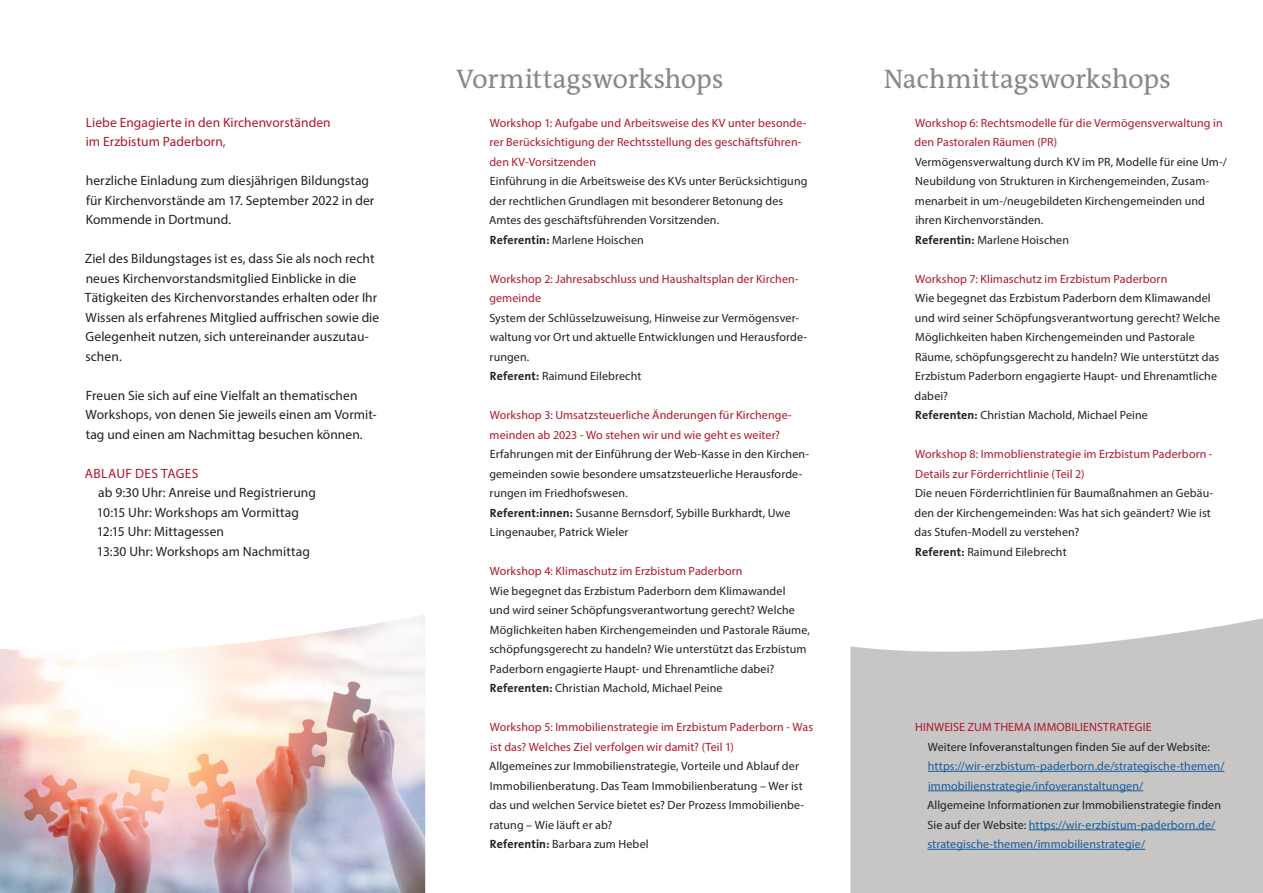
<style>
.page{position:relative;width:1263px;height:893px;background:#fff}
.page>*{position:absolute;margin:0;border:0;box-sizing:border-box;transform-origin:0 0}
.Headline_18{font:27px "The Antiqua B W5 Plain";letter-spacing:-.01em;color:#86898a}
.Fließtext_9{font:13.5px/19.5px "Myriad Pro";letter-spacing:.005em;color:#231f20}
.Fließtext_9-2{font:13.5px/19.5px "Myriad Pro";letter-spacing:.005em;color:#ae172b}
.Fließtext_Head_9{font:13.5px "Myriad Pro";letter-spacing:.025em;color:#ae172b}
.Fließtext_9-3{font:12px/19.5px "Myriad Pro";letter-spacing:.01em;color:#231f20}
.Fließtext_9-4{font:12px/19.5px "Myriad Pro";letter-spacing:.01em;color:#ae172b}
.t1{font:12px/19.5px "Myriad Pro";letter-spacing:.01em;color:#175d9e}
.s1{font-family:"The Sans B W7";font-weight:700}
.s2{color:#231f20}
</style>
<div class="page">
<svg style="left:850px;top:618px;width:413px;height:275px;background:#cbcbca"></svg>
<img style="left:0;top:615px;width:425px;height:278px">
<hr style="left:928px;top:771px;width:296px;height:1px;background:#175d9e">
<hr style="left:928px;top:790px;width:215px;height:1px;background:#175d9e">
<hr style="left:1029px;top:829px;width:186px;height:1px;background:#175d9e">
<hr style="left:927px;top:849px;width:218px;height:1px;background:#175d9e">
<p class="Fließtext_9-2" style="left:86px;top:112px;width:246px">Liebe Engagierte in den Kirchenvorständen im Erzbistum Paderborn,</p>
<p class="Fließtext_9" style="left:86px;top:171px;width:290px">herzliche Einladung zum diesjährigen Bildungstag für Kirchenvorstände am 17. September 2022 in der<br>Kommende in Dortmund.</p>
<p class="Fließtext_9" style="left:85px;top:249px;width:296px">Ziel des Bildungstages ist es, dass Sie als noch recht neues Kirchenvorstandsmitglied Einblicke in die Tätigkeiten des Kirchenvorstandes erhalten oder Ihr Wissen als erfahrenes Mitglied auffrischen sowie die Gelegenheit nutzen, sich untereinander auszutau&shy;schen.</p>
<p class="Fließtext_9" style="left:86px;top:385px;width:293px">Freuen Sie sich auf eine Vielfalt an thematischen<br>Workshops, von denen Sie jeweils einen am Vormit&shy;tag und einen am Nachmittag besuchen können.</p>
<p class="Fließtext_Head_9" style="left:85px;top:465px;width:115px">ABLAUF DES TAGES</p>
<p class="Fließtext_9" style="left:98px;top:483px;width:219px">ab 9:30 Uhr: Anreise und Registrierung</p>
<p class="Fließtext_9" style="left:97px;top:502px;width:203px">10:15 Uhr: Workshops am Vormittag</p>
<p class="Fließtext_9" style="left:97px;top:522px;width:129px">12:15 Uhr: Mittagessen</p>
<p class="Fließtext_9" style="left:97px;top:541px;width:215px">13:30 Uhr: Workshops am Nachmittag</p>
<p class="Headline_18" style="left:456px;top:62px;width:269px">Vormittagsworkshops</p>
<p class="Fließtext_9-4" style="left:489px;top:113px;width:319px">Workshop 1: Aufgabe und Arbeitsweise des KV unter besonde&shy;rer Berücksichtigung der Rechtsstellung des geschäftsführen&shy;den KV-Vorsitzenden</p>
<p class="Fließtext_9-3" style="left:489px;top:171px;width:320px">Einführung in die Arbeitsweise des KVs unter Berücksichtigung der rechtlichen Grundlagen mit besonderer Betonung des<br>Amtes des geschäftsführenden Vorsitzenden.</p>
<p class="Fließtext_9-3" style="left:490px;top:230px;width:155px"><span class="s1">Referentin:</span> Marlene Hoischen</p>
<p class="Fließtext_9-4" style="left:489px;top:269px;width:311px">Workshop 2: Jahresabschluss und Haushaltsplan der Kirchen&shy;gemeinde</p>
<p class="Fließtext_9-3" style="left:489px;top:308px;width:319px">System der Schlüsselzuweisung, Hinweise zur Vermögensver&shy;waltung vor Ort und aktuelle Entwicklungen und Herausforde&shy;rungen.</p>
<p class="Fließtext_9-3" style="left:490px;top:366px;width:153px"><span class="s1">Referent:</span> Raimund Eilebrecht</p>
<p class="Fließtext_9-4" style="left:490px;top:405px;width:304px">Workshop 3: Umsatzsteuerliche Änderungen für Kirchenge&shy;meinden ab 2023 - Wo stehen wir und wie geht es weiter?</p>
<p class="Fließtext_9-3" style="left:489px;top:444px;width:321px">Erfahrungen mit der Einführung der Web-Kasse in den Kirchen&shy;gemeinden sowie besondere umsatzsteuerliche Herausforde&shy;rungen im Friedhofswesen.</p>
<p class="Fließtext_9-3" style="left:490px;top:503px;width:302px"><span class="s1">Referent:innen:</span> Susanne Bernsdorf, Sybille Burkhardt, Uwe<br>Lingenauber, Patrick Wieler</p>
<p class="Fließtext_9-4" style="left:490px;top:561px;width:254px">Workshop 4: Klimaschutz im Erzbistum Paderborn</p>
<p class="Fließtext_9-3" style="left:489px;top:581px;width:322px">Wie begegnet das Erzbistum Paderborn dem Klimawandel<br>und wird seiner Schöpfungsverantwortung gerecht? Welche Möglichkeiten haben Kirchengemeinden und Pastorale Räume, schöpfungsgerecht zu handeln? Wie unterstützt das Erzbistum Paderborn engagierte Haupt- und Ehrenamtliche dabei?</p>
<p class="Fließtext_9-3" style="left:490px;top:678px;width:234px"><span class="s1">Referenten:</span> Christian Machold, Michael Peine</p>
<p class="Fließtext_9-4" style="left:490px;top:717px;width:325px">Workshop 5: Immobilienstrategie im Erzbistum Paderborn - Was ist das? Welches Ziel verfolgen wir damit? (Teil 1)</p>
<p class="Fließtext_9-3" style="left:489px;top:756px;width:317px">Allgemeines zur Immobilienstrategie, Vorteile und Ablauf der Immobilienberatung. Das Team Immobilienberatung – Wer ist das und welchen Service bietet es? Der Prozess Immobilienbe&shy;ratung – Wie läuft er ab?</p>
<p class="Fließtext_9-3" style="left:490px;top:834px;width:160px"><span class="s1">Referentin:</span> Barbara zum Hebel</p>
<p class="Headline_18" style="left:884px;top:62px;width:289px">Nachmittagsworkshops</p>
<p class="Fließtext_9-4" style="left:914px;top:113px;width:310px">Workshop 6: Rechtsmodelle für die Vermögensverwaltung in den Pastoralen Räumen (PR)</p>
<p class="Fließtext_9-3" style="left:915px;top:152px;width:314px">Vermögensverwaltung durch KV im PR, Modelle für eine Um-/ Neubildung von Strukturen in Kirchengemeinden, Zusam&shy;menarbeit in um-/neugebildeten Kirchengemeinden und ihren Kirchenvorständen.</p>
<p class="Fließtext_9-3" style="left:915px;top:230px;width:155px"><span class="s1">Referentin:</span> Marlene Hoischen</p>
<p class="Fließtext_9-4" style="left:915px;top:269px;width:254px">Workshop 7: Klimaschutz im Erzbistum Paderborn</p>
<p class="Fließtext_9-3" style="left:914px;top:288px;width:307px">Wie begegnet das Erzbistum Paderborn dem Klimawandel und wird seiner Schöpfungsverantwortung gerecht? Welche Möglichkeiten haben Kirchengemeinden und Pastorale Räume, schöpfungsgerecht zu handeln? Wie unterstützt das Erzbistum Paderborn engagierte Haupt- und Ehrenamtliche dabei?</p>
<p class="Fließtext_9-3" style="left:915px;top:405px;width:234px"><span class="s1">Referenten:</span> Christian Machold, Michael Peine</p>
<p class="Fließtext_9-4" style="left:915px;top:444px;width:299px">Workshop 8: Immoblienstrategie im Erzbistum Paderborn -<br>Details zur Förderrichtlinie (Teil 2)</p>
<p class="Fließtext_9-3" style="left:914px;top:483px;width:300px">Die neuen Förderrichtlinien für Baumaßnahmen an Gebäu&shy;den der Kirchengemeinden: Was hat sich geändert? Wie ist das Stufen-Modell zu verstehen?</p>
<p class="Fließtext_9-3" style="left:915px;top:542px;width:153px"><span class="s1">Referent:</span> Raimund Eilebrecht</p>
<p class="Fließtext_9-4" style="left:915px;top:717px;width:238px">HINWEISE ZUM THEMA IMMOBILIENSTRATEGIE</p>
<p class="t1" style="left:928px;top:737px;width:298px"><span class="s2">Weitere Infoveranstaltungen finden Sie auf der Website: </span>https://wir-erzbistum-paderborn.de/strategische-themen/ immobilienstrategie/infoveranstaltungen/</p>
<p class="t1" style="left:927px;top:795px;width:295px"><span class="s2">Allgemeine Informationen zur Immobilienstrategie finden<br>Sie auf der Website:</span> https://wir-erzbistum-paderborn.de/ strategische-themen/immobilienstrategie/</p>
</div>
